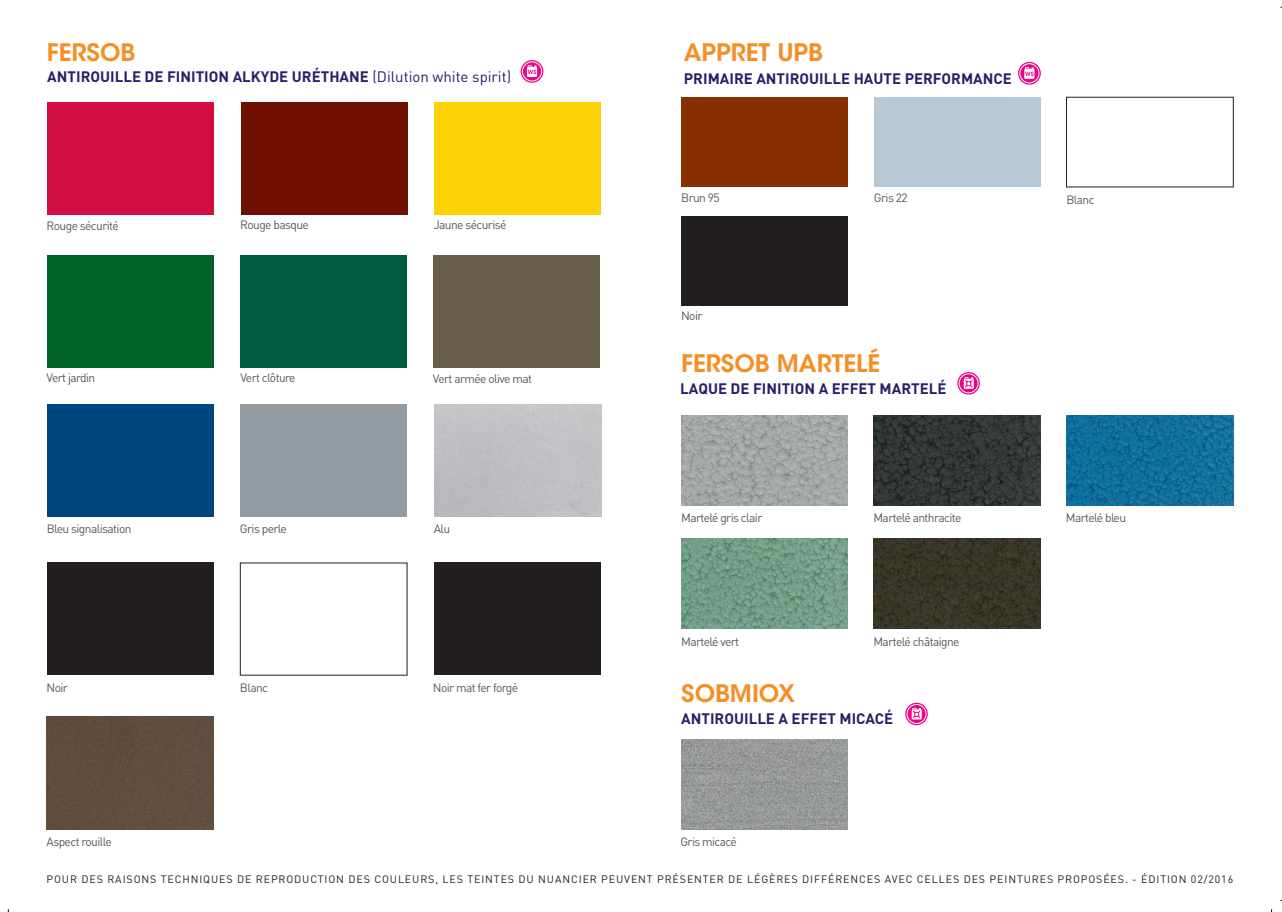
<style>
.page{position:relative;width:1282px;height:912px;background:#fff}
.page>*{position:absolute;margin:0;border:0;box-sizing:border-box;transform-origin:0 0}
.t1{font:600 24px "ITC Avant Garde Std";color:#f68e26}
.t2{font:700 15px "DIN Pro";color:#252069}
.t3{font:12px "DIN Pro";letter-spacing:-.05em;color:#57585a}
.t4{font:10.65px "DIN Pro";letter-spacing:.08em;color:#231f20}
.s1{font-weight:400}
</style>
<div class="page">
<div style="left:241px;top:103px;width:167px;height:112px;background:#6f0f00"></div>
<div style="left:47px;top:103px;width:167px;height:112px;background:#d10e40"></div>
<div style="left:47px;top:563px;width:167px;height:112px;background:#231f20"></div>
<div style="left:434px;top:563px;width:166px;height:112px;background:#231f20"></div>
<div style="left:47px;top:717px;width:166px;height:112px;background:#614d3d"></div>
<div style="left:434px;top:103px;width:167px;height:112px;background:#fed105"></div>
<div style="left:47px;top:255px;width:167px;height:112px;background:#006224"></div>
<div style="left:433px;top:255px;width:167px;height:112px;background:#685d49"></div>
<img style="left:681px;top:739px;width:167px;height:90px">
<div style="left:240px;top:404px;width:167px;height:112px;background:#959ca1"></div>
<div style="left:47px;top:404px;width:166px;height:112px;background:#00467e"></div>
<div style="left:240px;top:255px;width:167px;height:112px;background:#005c41"></div>
<svg style="left:905px;top:703px;width:22px;height:22px"></svg>
<img style="left:681px;top:415px;width:167px;height:90px">
<img style="left:873px;top:415px;width:167px;height:90px">
<img style="left:1066px;top:415px;width:167px;height:90px">
<img style="left:681px;top:538px;width:167px;height:90px">
<img style="left:873px;top:538px;width:167px;height:90px">
<svg style="left:957px;top:372px;width:23px;height:22px"></svg>
<div style="left:1066px;top:97px;width:167px;height:90px;border:1px solid #231f20"></div>
<div style="left:681px;top:216px;width:167px;height:89px;background:#231f20"></div>
<div style="left:681px;top:97px;width:167px;height:90px;background:#882f01"></div>
<div style="left:874px;top:97px;width:166px;height:90px;background:#b9c8d5"></div>
<svg style="left:1018px;top:62px;width:22px;height:23px"></svg>
<svg style="left:521px;top:60px;width:22px;height:23px"></svg>
<h1 class="t1" style="left:47px;top:37px;width:90px">FERSOB</h1>
<p class="t2" style="left:47px;top:66px;width:465px">ANTIROUILLE DE FINITION ALKYDE URÉTHANE <span class="s1">(Dilution white spirit)</span></p>
<p class="t3" style="left:47px;top:217px;width:74px">Rouge sécurité</p>
<p class="t3" style="left:240px;top:217px;width:70px">Rouge basque</p>
<p class="t3" style="left:434px;top:217px;width:74px">Jaune sécurisé</p>
<p class="t3" style="left:47px;top:369px;width:50px">Vert jardin</p>
<p class="t3" style="left:240px;top:369px;width:57px">Vert clôture</p>
<p class="t3" style="left:433px;top:370px;width:101px">Vert armée olive mat</p>
<p class="t3" style="left:47px;top:520px;width:86px">Bleu signalisation</p>
<p class="t3" style="left:240px;top:520px;width:49px">Gris perle</p>
<p class="t3" style="left:434px;top:520px;width:18px">Alu</p>
<p class="t3" style="left:47px;top:679px;width:23px">Noir</p>
<p class="t3" style="left:433px;top:680px;width:87px">Noir mat fer forgé</p>
<p class="t3" style="left:240px;top:679px;width:30px">Blanc</p>
<p class="t3" style="left:47px;top:833px;width:67px">Aspect rouille</p>
<h1 class="t1" style="left:684px;top:37px;width:141px">APPRET UPB</h1>
<p class="t2" style="left:684px;top:68px;width:329px">PRIMAIRE ANTIROUILLE HAUTE PERFORMANCE</p>
<p class="t3" style="left:681px;top:190px;width:40px">Brun 95</p>
<p class="t3" style="left:874px;top:190px;width:35px">Gris 22</p>
<p class="t3" style="left:1066px;top:191px;width:30px">Blanc</p>
<p class="t3" style="left:681px;top:307px;width:23px">Noir</p>
<h1 class="t1" style="left:681px;top:348px;width:201px">FERSOB MARTELÉ</h1>
<p class="t2" style="left:680px;top:379px;width:268px">LAQUE DE FINITION A EFFET MARTELÉ</p>
<p class="t3" style="left:681px;top:509px;width:83px">Martelé gris clair</p>
<p class="t3" style="left:873px;top:509px;width:90px">Martelé anthracite</p>
<p class="t3" style="left:1065px;top:509px;width:62px">Martelé bleu</p>
<p class="t3" style="left:681px;top:633px;width:60px">Martelé vert</p>
<p class="t3" style="left:873px;top:633px;width:88px">Martelé châtaigne</p>
<h1 class="t1" style="left:681px;top:678px;width:115px">SOBMIOX</h1>
<p class="t2" style="left:681px;top:709px;width:213px">ANTIROUILLE A EFFET MICACÉ</p>
<p class="t3" style="left:680px;top:833px;width:58px">Gris micacé</p>
<p class="t4" style="left:47px;top:871px;width:1188px">POUR DES RAISONS TECHNIQUES DE REPRODUCTION DES COULEURS, LES TEINTES DU NUANCIER PEUVENT PRÉSENTER DE LÉGÈRES DIFFÉRENCES AVEC CELLES DES PEINTURES PROPOSÉES. - ÉDITION 02/2016</p>
</div>
